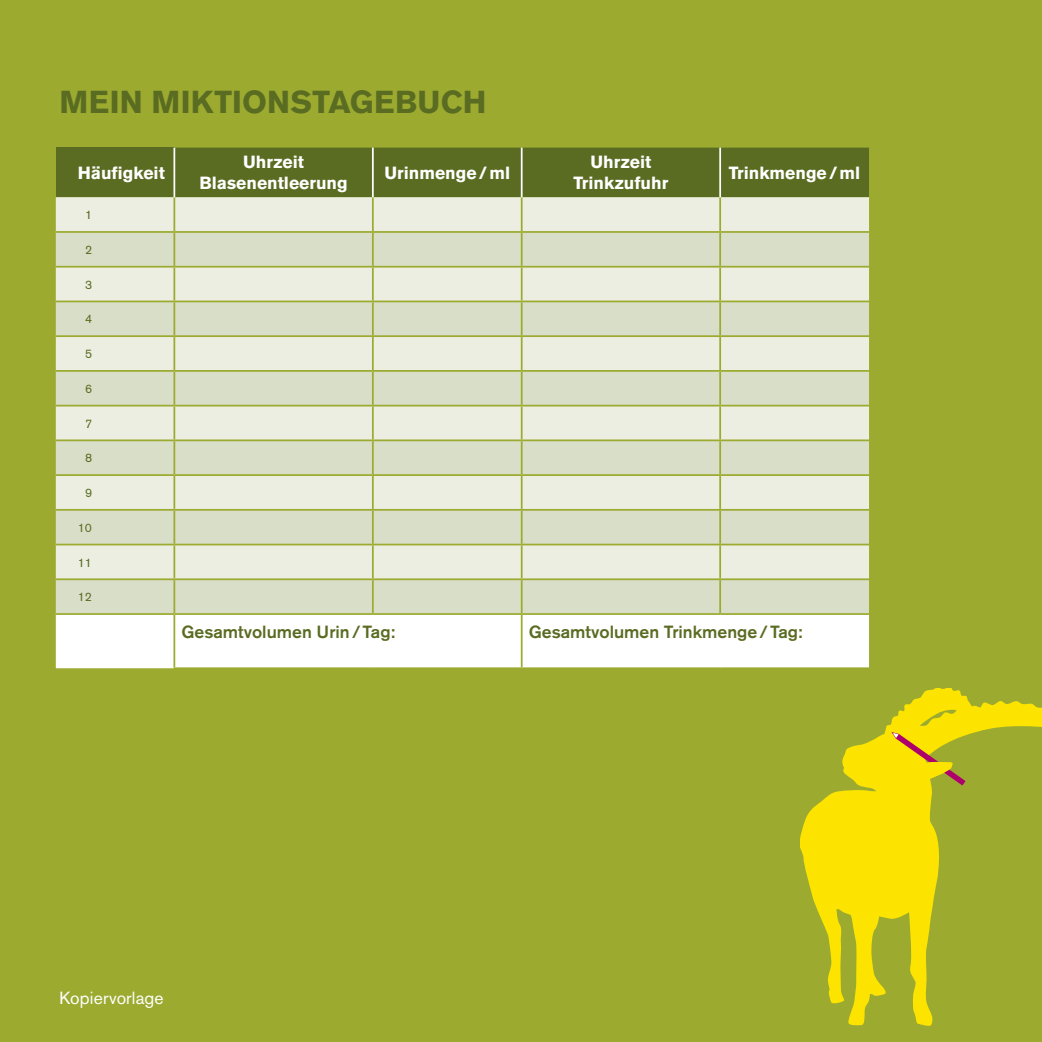
<style>
.page{position:relative;width:1042px;height:1042px;background:#9cab30}
.page>*{position:absolute;margin:0;border:0;box-sizing:border-box;transform-origin:0 0}
.t1{font:700 31.5px "Akzidenz Grotesk BE";letter-spacing:.01em;color:#5a6c22}
.t2{font:700 17.5px/21px "Akzidenz Grotesk BE";color:#fff;text-align:center}
.t3{font:500 17.5px "Akzidenz Grotesk BE";color:#5a6c22}
.t4{font:17.5px "Akzidenz Grotesk BE";letter-spacing:.01em;color:#fff}
.t5{font:12.25px "Akzidenz Grotesk BE";color:#5a6c22}
</style>
<div class="page">
<div style="left:56px;top:148px;width:118px;height:49px;background:#5a6c22"></div>
<div style="left:175px;top:148px;width:694px;height:49px;background:#5a6c22"></div>
<div style="left:56px;top:197px;width:813px;height:34px;background:#eceee2"></div>
<svg style="left:56px;top:233px;width:813px;height:380px;background:#e1e4d2"></svg>
<div style="left:56px;top:615px;width:813px;height:53px;background:#fff"></div>
<hr style="left:173px;top:197px;width:2px;height:34px;background:#9cab30">
<hr style="left:372px;top:197px;width:2px;height:34px;background:#9cab30">
<hr style="left:521px;top:197px;width:1px;height:34px;background:#9cab30">
<hr style="left:719px;top:197px;width:2px;height:34px;background:#9cab30">
<hr style="left:173px;top:233px;width:2px;height:33px;background:#9cab30">
<hr style="left:372px;top:233px;width:2px;height:33px;background:#9cab30">
<hr style="left:521px;top:233px;width:1px;height:33px;background:#9cab30">
<hr style="left:719px;top:233px;width:2px;height:33px;background:#9cab30">
<hr style="left:56px;top:266px;width:118px;height:2px;background:#9cab30">
<hr style="left:174px;top:266px;width:199px;height:2px;background:#9cab30">
<hr style="left:173px;top:268px;width:2px;height:32px;background:#9cab30">
<hr style="left:373px;top:266px;width:149px;height:2px;background:#9cab30">
<hr style="left:372px;top:268px;width:2px;height:32px;background:#9cab30">
<hr style="left:522px;top:266px;width:198px;height:2px;background:#9cab30">
<hr style="left:521px;top:268px;width:1px;height:32px;background:#9cab30">
<hr style="left:720px;top:266px;width:149px;height:2px;background:#9cab30">
<hr style="left:719px;top:268px;width:2px;height:32px;background:#9cab30">
<hr style="left:56px;top:300px;width:118px;height:2px;background:#9cab30">
<hr style="left:174px;top:300px;width:199px;height:2px;background:#9cab30">
<hr style="left:173px;top:302px;width:2px;height:33px;background:#9cab30">
<hr style="left:373px;top:300px;width:149px;height:2px;background:#9cab30">
<hr style="left:372px;top:302px;width:2px;height:33px;background:#9cab30">
<hr style="left:522px;top:300px;width:198px;height:2px;background:#9cab30">
<hr style="left:521px;top:302px;width:1px;height:33px;background:#9cab30">
<hr style="left:720px;top:300px;width:149px;height:2px;background:#9cab30">
<hr style="left:719px;top:302px;width:2px;height:33px;background:#9cab30">
<hr style="left:56px;top:335px;width:118px;height:2px;background:#9cab30">
<hr style="left:174px;top:335px;width:199px;height:2px;background:#9cab30">
<hr style="left:173px;top:337px;width:2px;height:33px;background:#9cab30">
<hr style="left:373px;top:335px;width:149px;height:2px;background:#9cab30">
<hr style="left:372px;top:337px;width:2px;height:33px;background:#9cab30">
<hr style="left:522px;top:335px;width:198px;height:2px;background:#9cab30">
<hr style="left:521px;top:337px;width:1px;height:33px;background:#9cab30">
<hr style="left:720px;top:335px;width:149px;height:2px;background:#9cab30">
<hr style="left:719px;top:337px;width:2px;height:33px;background:#9cab30">
<hr style="left:56px;top:370px;width:118px;height:2px;background:#9cab30">
<hr style="left:174px;top:370px;width:199px;height:2px;background:#9cab30">
<hr style="left:173px;top:372px;width:2px;height:33px;background:#9cab30">
<hr style="left:373px;top:370px;width:149px;height:2px;background:#9cab30">
<hr style="left:372px;top:372px;width:2px;height:33px;background:#9cab30">
<hr style="left:522px;top:370px;width:198px;height:2px;background:#9cab30">
<hr style="left:521px;top:372px;width:1px;height:33px;background:#9cab30">
<hr style="left:720px;top:370px;width:149px;height:2px;background:#9cab30">
<hr style="left:719px;top:372px;width:2px;height:33px;background:#9cab30">
<hr style="left:56px;top:405px;width:118px;height:1px;background:#9cab30">
<hr style="left:174px;top:405px;width:199px;height:1px;background:#9cab30">
<hr style="left:173px;top:406px;width:2px;height:33px;background:#9cab30">
<hr style="left:373px;top:405px;width:149px;height:1px;background:#9cab30">
<hr style="left:372px;top:406px;width:2px;height:33px;background:#9cab30">
<hr style="left:522px;top:405px;width:198px;height:1px;background:#9cab30">
<hr style="left:521px;top:406px;width:1px;height:33px;background:#9cab30">
<hr style="left:720px;top:405px;width:149px;height:1px;background:#9cab30">
<hr style="left:719px;top:406px;width:2px;height:33px;background:#9cab30">
<hr style="left:56px;top:439px;width:118px;height:2px;background:#9cab30">
<hr style="left:174px;top:439px;width:199px;height:2px;background:#9cab30">
<hr style="left:173px;top:441px;width:2px;height:33px;background:#9cab30">
<hr style="left:373px;top:439px;width:149px;height:2px;background:#9cab30">
<hr style="left:372px;top:441px;width:2px;height:33px;background:#9cab30">
<hr style="left:522px;top:439px;width:198px;height:2px;background:#9cab30">
<hr style="left:521px;top:441px;width:1px;height:33px;background:#9cab30">
<hr style="left:720px;top:439px;width:149px;height:2px;background:#9cab30">
<hr style="left:719px;top:441px;width:2px;height:33px;background:#9cab30">
<hr style="left:56px;top:474px;width:118px;height:2px;background:#9cab30">
<hr style="left:174px;top:474px;width:199px;height:2px;background:#9cab30">
<hr style="left:173px;top:476px;width:2px;height:33px;background:#9cab30">
<hr style="left:373px;top:474px;width:149px;height:2px;background:#9cab30">
<hr style="left:372px;top:476px;width:2px;height:33px;background:#9cab30">
<hr style="left:522px;top:474px;width:198px;height:2px;background:#9cab30">
<hr style="left:521px;top:476px;width:1px;height:33px;background:#9cab30">
<hr style="left:720px;top:474px;width:149px;height:2px;background:#9cab30">
<hr style="left:719px;top:476px;width:2px;height:33px;background:#9cab30">
<hr style="left:56px;top:509px;width:118px;height:2px;background:#9cab30">
<hr style="left:174px;top:509px;width:199px;height:2px;background:#9cab30">
<hr style="left:173px;top:511px;width:2px;height:33px;background:#9cab30">
<hr style="left:373px;top:509px;width:149px;height:2px;background:#9cab30">
<hr style="left:372px;top:511px;width:2px;height:33px;background:#9cab30">
<hr style="left:522px;top:509px;width:198px;height:2px;background:#9cab30">
<hr style="left:521px;top:511px;width:1px;height:33px;background:#9cab30">
<hr style="left:720px;top:509px;width:149px;height:2px;background:#9cab30">
<hr style="left:719px;top:511px;width:2px;height:33px;background:#9cab30">
<hr style="left:56px;top:544px;width:118px;height:1px;background:#9cab30">
<hr style="left:174px;top:544px;width:199px;height:1px;background:#9cab30">
<hr style="left:173px;top:545px;width:2px;height:33px;background:#9cab30">
<hr style="left:373px;top:544px;width:149px;height:1px;background:#9cab30">
<hr style="left:372px;top:545px;width:2px;height:33px;background:#9cab30">
<hr style="left:522px;top:544px;width:198px;height:1px;background:#9cab30">
<hr style="left:521px;top:545px;width:1px;height:33px;background:#9cab30">
<hr style="left:720px;top:544px;width:149px;height:1px;background:#9cab30">
<hr style="left:719px;top:545px;width:2px;height:33px;background:#9cab30">
<hr style="left:56px;top:578px;width:118px;height:2px;background:#9cab30">
<hr style="left:174px;top:578px;width:199px;height:2px;background:#9cab30">
<hr style="left:173px;top:580px;width:2px;height:33px;background:#9cab30">
<hr style="left:373px;top:578px;width:149px;height:2px;background:#9cab30">
<hr style="left:372px;top:580px;width:2px;height:33px;background:#9cab30">
<hr style="left:522px;top:578px;width:198px;height:2px;background:#9cab30">
<hr style="left:521px;top:580px;width:1px;height:33px;background:#9cab30">
<hr style="left:720px;top:578px;width:149px;height:2px;background:#9cab30">
<hr style="left:719px;top:580px;width:2px;height:33px;background:#9cab30">
<hr style="left:173px;top:615px;width:2px;height:52px;background:#9cab30">
<hr style="left:521px;top:615px;width:1px;height:52px;background:#9cab30">
<hr style="left:173px;top:667px;width:200px;height:2px;background:#9cab30">
<hr style="left:373px;top:667px;width:149px;height:2px;background:#9cab30">
<hr style="left:522px;top:667px;width:198px;height:2px;background:#9cab30">
<hr style="left:720px;top:667px;width:149px;height:2px;background:#9cab30">
<hr style="left:173px;top:148px;width:2px;height:49px;background:#fff">
<hr style="left:372px;top:148px;width:2px;height:49px;background:#fff">
<hr style="left:521px;top:148px;width:1px;height:49px;background:#fff">
<hr style="left:719px;top:148px;width:2px;height:49px;background:#fff">
<svg style="left:800px;top:689px;width:242px;height:336px"></svg>
<svg style="left:891px;top:732px;width:74px;height:53px"></svg>
<h1 class="t1" style="left:60px;top:84px;width:428px">mein Miktionstagebuch</h1>
<p class="t2" style="left:78px;top:163px;width:89px">Häufigkeit</p>
<p class="t2" style="left:199px;top:152px;width:150px">Uhrzeit<br>Blasenentleerung</p>
<p class="t2" style="left:384px;top:163px;width:127px">Urinmenge/ml</p>
<p class="t2" style="left:573px;top:152px;width:96px">Uhrzeit<br>Trinkzufuhr</p>
<p class="t2" style="left:729px;top:163px;width:133px">Trinkmenge/ml</p>
<p class="t5" style="left:85px;top:207px;width:9px">1</p>
<p class="t5" style="left:85px;top:242px;width:9px">2</p>
<p class="t5" style="left:85px;top:277px;width:9px">3</p>
<p class="t5" style="left:85px;top:312px;width:9px">4</p>
<p class="t5" style="left:85px;top:346px;width:9px">5</p>
<p class="t5" style="left:85px;top:381px;width:9px">6</p>
<p class="t5" style="left:85px;top:416px;width:9px">7</p>
<p class="t5" style="left:85px;top:451px;width:9px">8</p>
<p class="t5" style="left:85px;top:485px;width:9px">9</p>
<p class="t5" style="left:78px;top:520px;width:16px">10</p>
<p class="t5" style="left:78px;top:555px;width:16px">11</p>
<p class="t5" style="left:78px;top:590px;width:16px">12</p>
<p class="t3" style="left:181px;top:621px;width:215px">Gesamtvolumen Urin/Tag:</p>
<p class="t3" style="left:529px;top:621px;width:275px">Gesamtvolumen Trinkmenge/Tag:</p>
<p class="t4" style="left:60px;top:987px;width:106px">Kopiervorlage</p>
</div>
